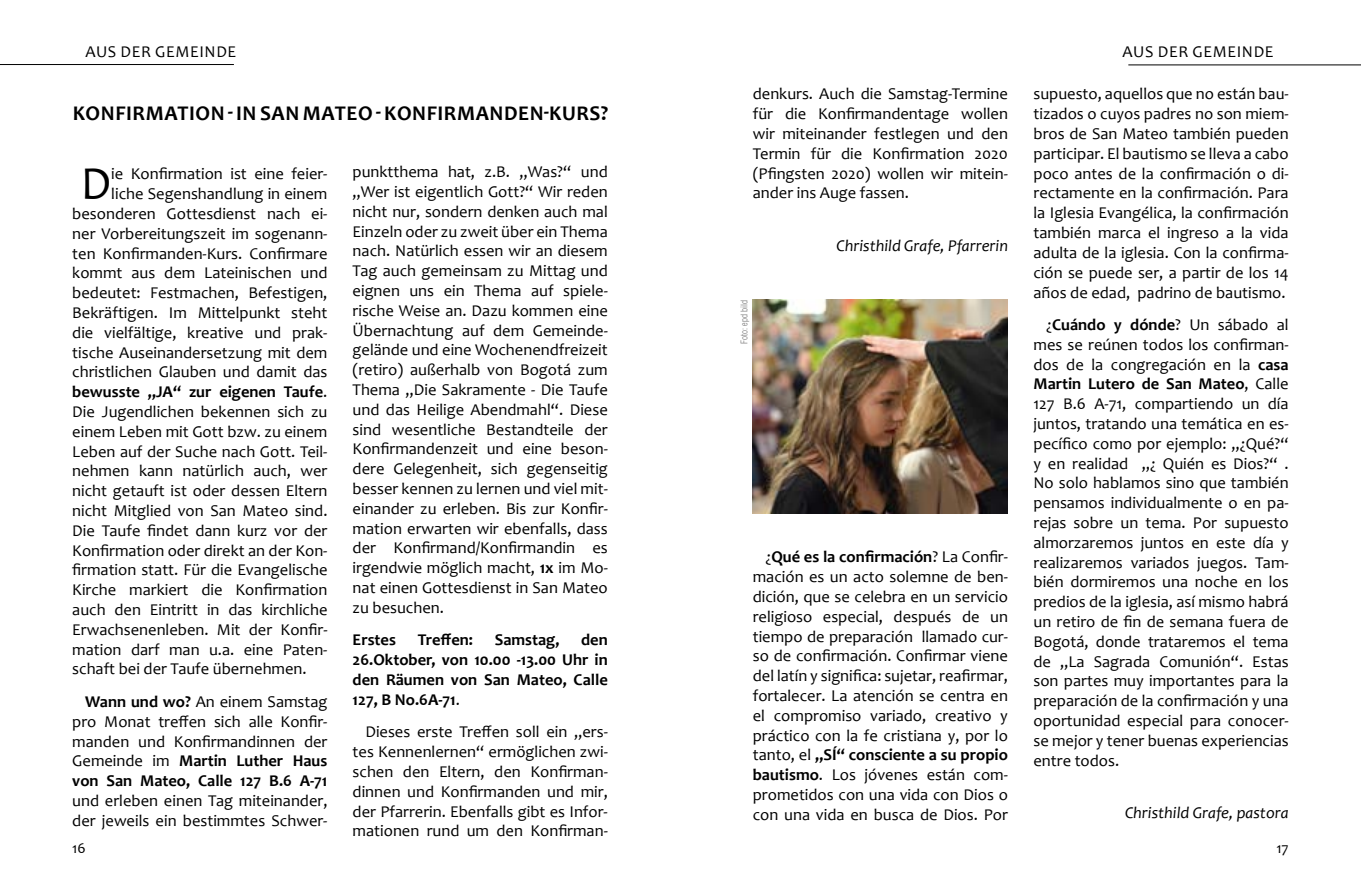
<style>
.page{position:relative;width:1361px;height:893px;background:#fff}
.page>*{position:absolute;margin:0;border:0;box-sizing:border-box;transform-origin:0 0}
.t1{font:47.7px "Candara";color:#000}
.t2{font:700 21px "Candara";letter-spacing:.025em;color:#000}
.t3{font:16.5px/19.8px "Candara";color:#000;text-align:justify}
.t4{font:700 16.5px/19.8px "Candara";color:#000;text-align:justify}
.t5{font:italic 16.5px "Candara";color:#000}
.t6{font:16.5px "Candara";letter-spacing:.04em;color:#000}
.t7{font:15px "Candara";color:#000}
.t8{font:300 condensed 9px "Helvetica LT Std";color:#706f6f}
.s1{font-weight:400}
.s2{font-weight:700}
</style>
<div class="page">
<hr style="left:0;top:64px;width:234px;height:1px;background:#000">
<hr style="left:1128px;top:65px;width:233px;height:1px;background:#000">
<img style="left:753px;top:300px;width:255px;height:213px">
<p class="t6" style="left:85px;top:42px;width:152px">AUS DER GEMEINDE</p>
<p class="t6" style="left:1122px;top:42px;width:152px">AUS DER GEMEINDE</p>
<p class="t2" style="left:73px;top:101px;width:537px">KONFIRMATION - IN SAN MATEO - KONFIRMANDEN-KURS?</p>
<h1 class="t1" style="left:81px;top:155px;width:32px">D</h1>
<p class="t3" style="left:111px;top:164px;width:218px">ie Konfirmation ist eine feier-</p>
<p class="t3" style="left:111px;top:184px;width:218px">liche Segenshandlung in einem</p>
<p class="t3" style="left:72px;top:204px;width:257px">besonderen Gottesdienst nach ei-</p>
<p class="t3" style="left:72px;top:224px;width:257px">ner Vorbereitungszeit im sogenann-</p>
<p class="t3" style="left:72px;top:243px;width:257px">ten Konfirmanden-Kurs. Confirmare</p>
<p class="t3" style="left:72px;top:263px;width:257px">kommt aus dem Lateinischen und</p>
<p class="t3" style="left:72px;top:283px;width:257px">bedeutet: Festmachen, Befestigen,</p>
<p class="t3" style="left:72px;top:303px;width:257px">Bekräftigen. Im Mittelpunkt steht</p>
<p class="t3" style="left:72px;top:323px;width:257px">die vielfältige, kreative und prak-</p>
<p class="t3" style="left:72px;top:342px;width:257px">tische Auseinandersetzung mit dem</p>
<p class="t3" style="left:72px;top:362px;width:257px">christlichen Glauben und damit das</p>
<p class="t4" style="left:72px;top:382px;width:257px">bewusste „JA“ zur eigenen Taufe<span class="s1">.</span></p>
<p class="t3" style="left:72px;top:402px;width:257px">Die Jugendlichen bekennen sich zu</p>
<p class="t3" style="left:72px;top:422px;width:257px">einem Leben mit Gott bzw. zu einem</p>
<p class="t3" style="left:72px;top:441px;width:257px">Leben auf der Suche nach Gott. Teil-</p>
<p class="t3" style="left:72px;top:461px;width:257px">nehmen kann natürlich auch, wer</p>
<p class="t3" style="left:72px;top:481px;width:257px">nicht getauft ist oder dessen Eltern</p>
<p class="t3" style="left:72px;top:501px;width:257px">nicht Mitglied von San Mateo sind.</p>
<p class="t3" style="left:72px;top:521px;width:257px">Die Taufe findet dann kurz vor der</p>
<p class="t3" style="left:72px;top:540px;width:257px">Konfirmation oder direkt an der Kon-</p>
<p class="t3" style="left:72px;top:560px;width:257px">firmation statt. Für die Evangelische</p>
<p class="t3" style="left:72px;top:580px;width:257px">Kirche markiert die Konfirmation</p>
<p class="t3" style="left:72px;top:600px;width:257px">auch den Eintritt in das kirchliche</p>
<p class="t3" style="left:72px;top:620px;width:257px">Erwachsenenleben. Mit der Konfir-</p>
<p class="t3" style="left:72px;top:639px;width:257px">mation darf man u.a. eine Paten-</p>
<p class="t3" style="left:72px;top:659px;width:236px">schaft bei der Taufe übernehmen.</p>
<p class="t3" style="left:72px;top:692px;width:257px;text-indent:13px"><span class="s2">Wann und wo?</span> An einem Samstag pro Monat treffen sich alle Konfir&shy;manden und Konfirmandinnen der Gemeinde im <span class="s2">Martin Luther Haus von San Mateo, Calle 127 B.6 A-71</span></p>
<p class="t3" style="left:72px;top:791px;width:257px">und erleben einen Tag miteinander, der jeweils ein bestimmtes Schwer-</p>
<p class="t3" style="left:353px;top:162px;width:257px">punktthema hat, z.B. „Was?“ und „Wer ist eigentlich Gott?“ Wir reden nicht nur, sondern denken auch mal Einzeln oder zu zweit über ein Thema nach. Natürlich essen wir an diesem Tag auch gemeinsam zu Mittag und eignen uns ein Thema auf spiele&shy;rische Weise an. Dazu kommen eine Übernachtung auf dem Gemeinde&shy;gelände und eine Wochenendfreizeit (retiro) außerhalb von Bogotá zum Thema „Die Sakramente - Die Taufe und das Heilige Abendmahl“. Diese sind wesentliche Bestandteile der Konfirmandenzeit und eine beson&shy;dere Gelegenheit, sich gegenseitig besser kennen zu lernen und viel mit&shy;einander zu erleben. Bis zur Konfir&shy;mation erwarten wir ebenfalls, dass der Konfirmand/Konfirmandin es irgendwie möglich macht, <span class="s2">1x</span> im Mo&shy;nat einen Gottesdienst in San Mateo zu besuchen.</p>
<p class="t4" style="left:353px;top:630px;width:45px">Erstes</p>
<p class="t4" style="left:418px;top:630px;width:57px">Treffen:</p>
<p class="t4" style="left:495px;top:630px;width:66px">Samstag,</p>
<p class="t4" style="left:353px;top:630px;width:257px;text-indent:229px">den 26.Oktober, von 10.00 -13.00 Uhr in den Räumen von San Mateo, Calle 127, B No.6A-71<span class="s1">.</span></p>
<p class="t3" style="left:353px;top:722px;width:257px;text-indent:13px">Dieses erste Treffen soll ein „ers&shy;tes Kennenlernen“ ermöglichen zwi&shy;schen den Eltern, den Konfirman&shy;dinnen und Konfirmanden und mir, der Pfarrerin. Ebenfalls gibt es Infor&shy;mationen rund um den Konfirman-</p>
<p class="t3" style="left:753px;top:84px;width:257px">denkurs. Auch die Samstag-Termine für die Konfirmandentage wollen wir miteinander festlegen und den Termin für die Konfirmation 2020 (Pfingsten 2020) wollen wir mitein&shy;ander ins Auge fassen.</p>
<p class="t5" style="left:836px;top:236px;width:173px">Christhild Grafe, Pfarrerin</p>
<p class="t8" style="left:738px;top:344px;width:45px;rotate:-90deg">Foto: epd bild</p>
<p class="t3" style="left:753px;top:547px;width:257px;text-indent:13px">¿<span class="s2">Qué es la confirmación</span>? La Confir&shy;mación es un acto solemne de ben&shy;dición, que se celebra en un servicio religioso especial, después de un tiempo de preparación llamado cur&shy;so de confirmación. Confirmar viene del latín y significa: sujetar, reafirmar, fortalecer. La atención se centra en el compromiso variado, creativo y práctico con la fe cristiana y, por lo tanto, el <span class="s2">„SÍ“ consciente a su propio bautismo</span>. Los jóvenes están com&shy;prometidos con una vida con Dios o con una vida en busca de Dios. Por</p>
<p class="t3" style="left:1033px;top:84px;width:257px">supuesto, aquellos que no están bau&shy;tizados o cuyos padres no son miem&shy;bros de San Mateo también pueden participar. El bautismo se lleva a cabo poco antes de la confirmación o di&shy;rectamente en la confirmación. Para la Iglesia Evangélica, la confirmación también marca el ingreso a la vida adulta de la iglesia. Con la confirma&shy;ción se puede ser, a partir de los 14 años de edad, padrino de bautismo.</p>
<p class="t3" style="left:1033px;top:315px;width:257px;text-indent:13px">¿<span class="s2">Cuándo y dónde</span>? Un sábado al mes se reúnen todos los confirman&shy;dos de la congregación en la <span class="s2">casa Martin Lutero de San Mateo</span>, Calle 127 B.6 A-71, compartiendo un día juntos, tratando una temática en es&shy;pecífico como por ejemplo: „¿Qué?“ y en realidad „¿ Quién es Dios?“ .<br>No solo hablamos sino que también pensamos individualmente o en pa&shy;rejas sobre un tema. Por supuesto almorzaremos juntos en este día y realizaremos variados juegos. Tam&shy;bién dormiremos una noche en los predios de la iglesia, así mismo habrá un retiro de fin de semana fuera de Bogotá, donde trataremos el tema de „La Sagrada Comunión“. Estas son partes muy importantes para la preparación de la confirmación y una oportunidad especial para conocer&shy;se mejor y tener buenas experiencias entre todos.</p>
<p class="t5" style="left:1125px;top:803px;width:165px">Christhild Grafe, pastora</p>
<p class="t7" style="left:72px;top:839px;width:15px">16</p>
<p class="t7" style="left:1276px;top:839px;width:14px">17</p>
</div>
